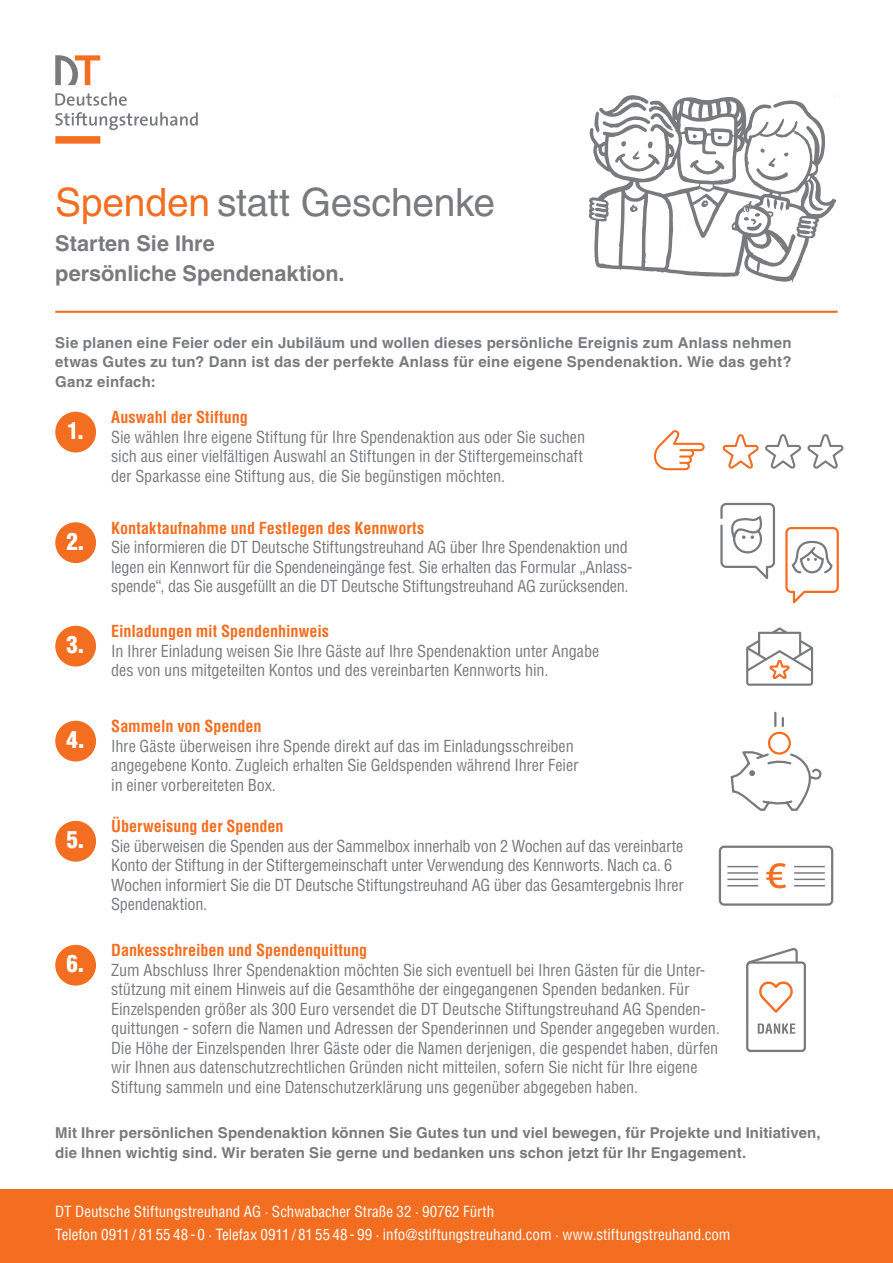
<style>
.page{position:relative;width:893px;height:1263px;background:#fff}
.page>*{position:absolute;margin:0;border:0;box-sizing:border-box;transform-origin:0 0}
.t1{font:39px "Helvetica LT Std";letter-spacing:-.01em;color:#787a7d}
.t2{font:34.5px "Aller";color:#f36e21}
.t3{font:900 condensed 22.95px "Helvetica LT Std";color:#fff}
.t4{font:700 21.75px/29.5px "Helvetica LT Std";color:#787a7d}
.t5{font:condensed 16.2px/19.5px "Helvetica LT Std";letter-spacing:-.005em;color:#787a7d}
.t6{font:700 condensed 16.2px "Helvetica LT Std";letter-spacing:-.005em;color:#f36e21}
.t7{font:700 15px/19.5px "Helvetica LT Std";letter-spacing:.01em;color:#787a7d}
.t8{font:condensed 15px/22.5px "Helvetica LT Std";color:#fff}
.s1{color:#f36e21}
</style>
<div class="page">
<div style="left:55px;top:136px;width:45px;height:8px;background:#f36e21"></div>
<svg style="left:55px;top:112px;width:143px;height:18px"></svg>
<svg style="left:55px;top:92px;width:72px;height:14px"></svg>
<svg style="left:55px;top:55px;width:45px;height:30px"></svg>
<div style="left:55px;top:412px;width:41px;height:40px;background:#f36e21;border-radius:50%"></div>
<svg style="left:68px;top:422px;width:14px;height:17px"></svg>
<div style="left:55px;top:626px;width:41px;height:40px;background:#f36e21;border-radius:50%"></div>
<div style="left:55px;top:821px;width:41px;height:41px;background:#f36e21;border-radius:50%"></div>
<div style="left:55px;top:721px;width:41px;height:40px;background:#f36e21;border-radius:50%"></div>
<div style="left:55px;top:945px;width:41px;height:40px;background:#f36e21;border-radius:50%"></div>
<svg style="left:654px;top:430px;width:51px;height:40px"></svg>
<svg style="left:722px;top:434px;width:37px;height:35px"></svg>
<svg style="left:765px;top:434px;width:36px;height:35px"></svg>
<svg style="left:807px;top:434px;width:37px;height:35px"></svg>
<svg style="left:730px;top:711px;width:92px;height:100px"></svg>
<div style="left:746px;top:961px;width:60px;height:91px;border:2px solid #787a7d;border-radius:3px"></div>
<svg style="left:746px;top:947px;width:53px;height:87px"></svg>
<svg style="left:746px;top:627px;width:67px;height:59px"></svg>
<div style="left:719px;top:846px;width:114px;height:60px;border:2px solid #787a7d;border-radius:4px"></div>
<hr style="left:727px;top:866px;width:31px;height:1px;background:#787a7d">
<hr style="left:727px;top:872px;width:31px;height:2px;background:#787a7d">
<hr style="left:727px;top:879px;width:31px;height:1px;background:#787a7d">
<hr style="left:727px;top:885px;width:31px;height:1px;background:#787a7d">
<hr style="left:794px;top:866px;width:31px;height:1px;background:#787a7d">
<hr style="left:794px;top:872px;width:31px;height:2px;background:#787a7d">
<hr style="left:794px;top:879px;width:31px;height:1px;background:#787a7d">
<hr style="left:794px;top:885px;width:31px;height:1px;background:#787a7d">
<div style="left:0;top:1189px;width:893px;height:74px;background:#f36e21"></div>
<div style="left:55px;top:522px;width:41px;height:41px;background:#f36e21;border-radius:50%"></div>
<svg style="left:720px;top:502px;width:56px;height:77px"></svg>
<svg style="left:785px;top:527px;width:54px;height:77px"></svg>
<hr style="left:55px;top:311px;width:783px;height:2px;background:#f36e21">
<svg style="left:589px;top:95px;width:247px;height:187px"></svg>
<h1 class="t1" style="left:55px;top:180px;width:441px"><span class="s1">Spenden</span> statt Geschenke</h1>
<h3 class="t4" style="left:55px;top:229px;width:291px">Starten Sie Ihre<br>persönliche Spendenaktion.</h3>
<p class="t7" style="left:55px;top:332px;width:738px;text-align:justify">Sie planen eine Feier oder ein Jubiläum und wollen dieses persönliche Ereignis zum Anlass nehmen etwas Gutes zu tun? Dann ist das der perfekte Anlass für eine eigene Spendenaktion. Wie das geht?<br>Ganz einfach:</p>
<h3 class="t3" style="left:66px;top:527px;width:20px">2.</h3>
<h3 class="t3" style="left:66px;top:630px;width:20px">3.</h3>
<h3 class="t3" style="left:66px;top:725px;width:20px">4.</h3>
<h3 class="t3" style="left:66px;top:825px;width:20px">5.</h3>
<h3 class="t3" style="left:66px;top:949px;width:20px">6.</h3>
<p class="t6" style="left:111px;top:407px;width:138px">Auswahl der Stiftung</p>
<p class="t5" style="left:111px;top:427px;width:475px">Sie wählen Ihre eigene Stiftung für Ihre Spendenaktion aus oder Sie suchen sich aus einer vielfältigen Auswahl an Stiftungen in der Stiftergemeinschaft der Sparkasse eine Stiftung aus, die Sie begünstigen möchten.</p>
<p class="t6" style="left:111px;top:518px;width:315px">Kontaktaufnahme und Festlegen des Kennworts</p>
<p class="t5" style="left:111px;top:538px;width:523px">Sie informieren die DT Deutsche Stiftungstreuhand AG über Ihre Spendenaktion und legen ein Kennwort für die Spendeneingänge fest. Sie erhalten das Formular „Anlass&shy;spende“, das Sie ausgefüllt an die DT Deutsche Stiftungstreuhand AG zurücksenden.</p>
<p class="t6" style="left:111px;top:621px;width:219px">Einladungen mit Spendenhinweis</p>
<p class="t5" style="left:111px;top:641px;width:490px">In Ihrer Einladung weisen Sie Ihre Gäste auf Ihre Spendenaktion unter Angabe des von uns mitgeteilten Kontos und des vereinbarten Kennworts hin.</p>
<p class="t6" style="left:111px;top:716px;width:152px">Sammeln von Spenden</p>
<p class="t5" style="left:111px;top:736px;width:469px">Ihre Gäste überweisen ihre Spende direkt auf das im Einladungsschreiben angegebene Konto. Zugleich erhalten Sie Geldspenden während Ihrer Feier in einer vorbereiteten Box.</p>
<p class="t6" style="left:111px;top:816px;width:174px">Überweisung der Spenden</p>
<p class="t5" style="left:111px;top:836px;width:574px">Sie überweisen die Spenden aus der Sammelbox innerhalb von 2 Wochen auf das vereinbarte Konto der Stiftung in der Stiftergemeinschaft unter Verwendung des Kennworts. Nach ca. 6<br>Wochen informiert Sie die DT Deutsche Stiftungstreuhand AG über das Gesamtergebnis Ihrer Spendenaktion.</p>
<p class="t6" style="left:111px;top:940px;width:258px">Dankesschreiben und Spendenquittung</p>
<p class="t5" style="left:111px;top:960px;width:610px">Zum Abschluss Ihrer Spendenaktion möchten Sie sich eventuell bei Ihren Gästen für die Unter&shy;stützung mit einem Hinweis auf die Gesamthöhe der eingegangenen Spenden bedanken. Für Einzelspenden größer als 300 Euro versendet die DT Deutsche Stiftungstreuhand AG Spenden&shy;quittungen - sofern die Namen und Adressen der Spenderinnen und Spender angegeben wurden.<br>Die Höhe der Einzelspenden Ihrer Gäste oder die Namen derjenigen, die gespendet haben, dürfen wir Ihnen aus datenschutzrechtlichen Gründen nicht mitteilen, sofern Sie nicht für Ihre eigene Stiftung sammeln und eine Datenschutzerklärung uns gegenüber abgegeben haben.</p>
<h2 class="t2" style="left:766px;top:855px;width:22px">€</h2>
<p class="t7" style="left:55px;top:1123px;width:767px">Mit Ihrer persönlichen Spendenaktion können Sie Gutes tun und viel bewegen, für Projekte und Initiativen, die Ihnen wichtig sind. Wir beraten Sie gerne und bedanken uns schon jetzt für Ihr Engagement.</p>
<p class="t8" style="left:55px;top:1200px;width:677px">DT Deutsche Stiftungstreuhand AG ∙ Schwabacher Straße 32 ∙ 90762 Fürth<br>Telefon 0911 / 81 55 48 - 0 ∙ Telefax 0911 / 81 55 48 - 99 ∙ info@stiftungstreuhand.com ∙ www.stiftungstreuhand.com</p>
</div>
